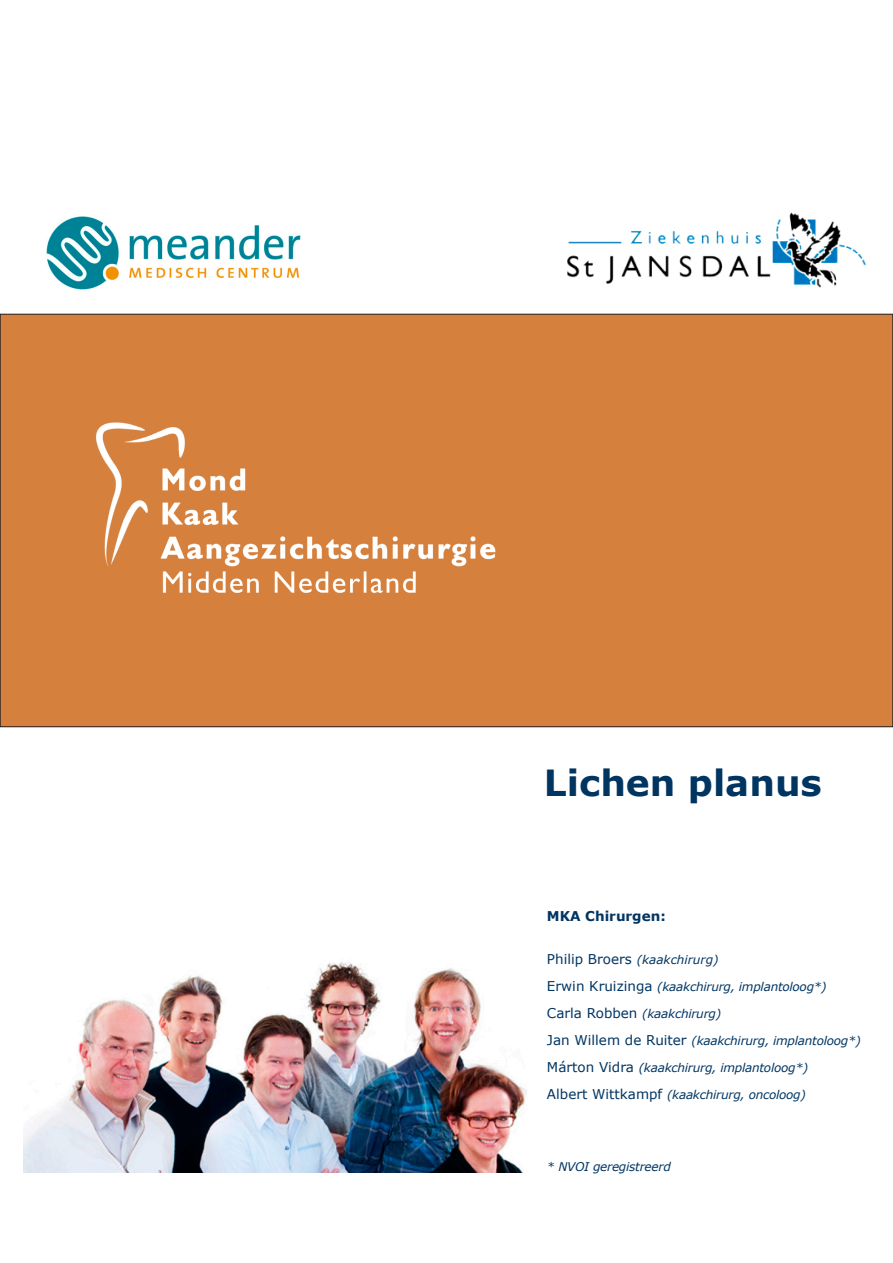
<style>
.page{position:relative;width:893px;height:1263px;background:#fff}
.page>*{position:absolute;margin:0;border:0;box-sizing:border-box;transform-origin:0 0}
.t1{font:700 36px "Verdana";color:#003562}
.t2{font:700 13.5px "Verdana";color:#003562}
.t3{font:italic 12px "Verdana";letter-spacing:-.02em;color:#003562}
.t4{font:italic 12px "Verdana";color:#003562}
.s1{font-style:normal;font-size:13.5px}
</style>
<div class="page">
<img style="left:23px;top:962px;width:504px;height:210px">
<div style="left:0;top:314px;width:893px;height:413px;background:#d5803d"></div>
<img style="left:46px;top:216px;width:255px;height:74px">
<img style="left:568px;top:212px;width:298px;height:76px">
<img style="left:43px;top:314px;width:509px;height:413px">
<p class="t1" style="left:544px;top:757px;width:280px">Lichen planus</p>
<p class="t2" style="left:547px;top:906px;width:120px">MKA Chirurgen:</p>
<p class="t4" style="left:547px;top:952px;width:173px"><span class="s1">Philip Broers</span> (kaakchirurg)</p>
<p class="t3" style="left:547px;top:979px;width:281px"><span class="s1">Erwin Kruizinga</span> (kaakchirurg, implantoloog*)</p>
<p class="t3" style="left:547px;top:1006px;width:176px"><span class="s1">Carla Robben</span> (kaakchirurg)</p>
<p class="t3" style="left:547px;top:1033px;width:315px"><span class="s1">Jan Willem de Ruiter</span> (kaakchirurg, implantoloog*)</p>
<p class="t3" style="left:547px;top:1060px;width:263px"><span class="s1">Márton Vidra</span> (kaakchirurg, implantoloog*)</p>
<p class="t3" style="left:547px;top:1087px;width:260px"><span class="s1">Albert Wittkampf</span> (kaakchirurg, oncoloog)</p>
<p class="t3" style="left:547px;top:1159px;width:125px">* NVOI geregistreerd</p>
</div>
